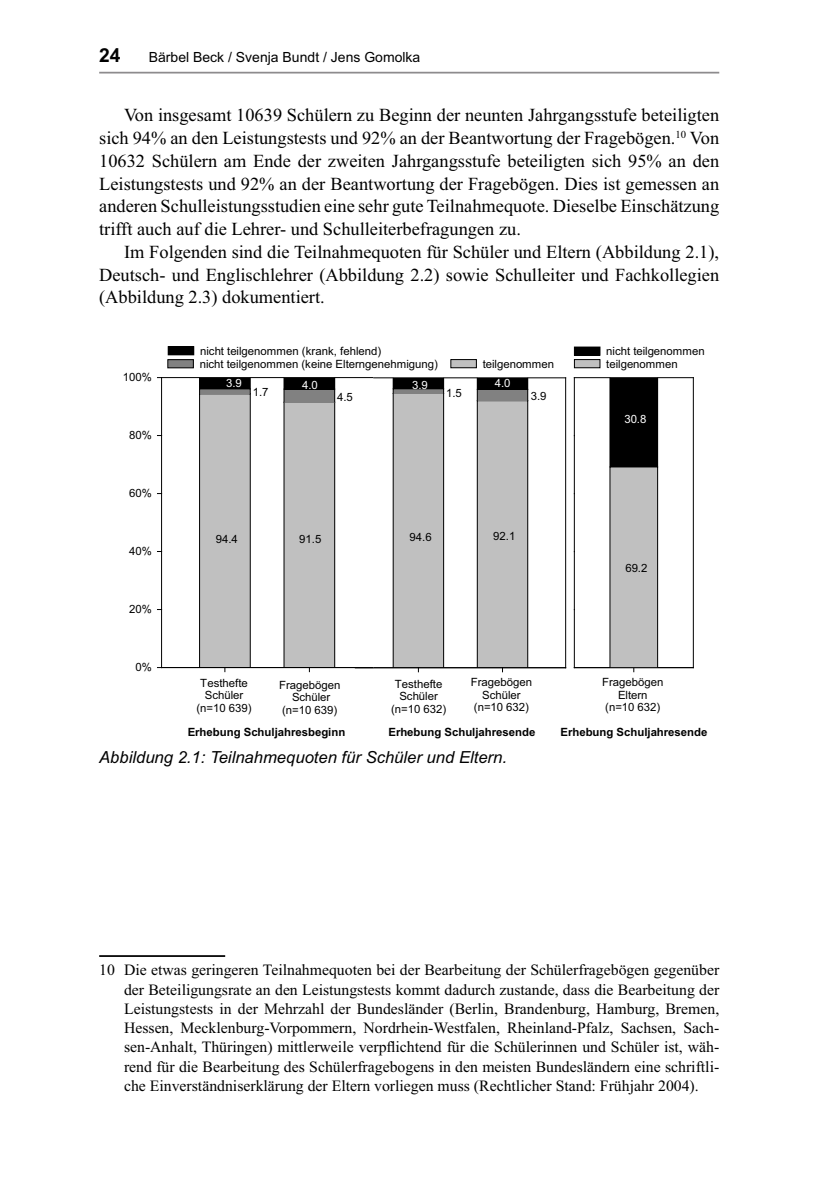
<style>
.page{position:relative;width:819px;height:1190px;background:#fff}
.page>*{position:absolute;margin:0;border:0;box-sizing:border-box;transform-origin:0 0}
.t1{font:700 19.25px "Arial";color:#000}
.t2{font:18.38px/22.8px "Times New Roman";color:#000;text-align:justify}
.t3{font:italic 16.62px "Arial";color:#000}
.t4{font:15.75px/19.2px "Times New Roman";color:#000;text-align:justify}
.t5{font:14px "Arial";color:#000}
.t6{font:11.38px/12.6px "Arial";letter-spacing:-.005em;color:#000;text-align:center}
.t7{font:700 11.38px "Arial";color:#000}
.t8{font:11.38px "Arial";color:#fff}
</style>
<div class="page">
<hr style="left:99px;top:72px;width:620px;height:2px;background:#8d8b8d">
<hr style="left:355px;top:377px;width:211px;height:1px;background:#000">
<hr style="left:565px;top:378px;width:1px;height:290px;background:#000">
<div style="left:393px;top:393px;width:51px;height:274px;background:#c0c0c0"></div>
<div style="left:393px;top:393px;width:51px;height:275px;border:1px solid #000"></div>
<div style="left:477px;top:401px;width:51px;height:266px;background:#c0c0c0"></div>
<div style="left:477px;top:400px;width:51px;height:268px;border:1px solid #000"></div>
<svg style="left:393px;top:389px;width:51px;height:4px"></svg>
<div style="left:477px;top:389px;width:51px;height:12px;background:#818181"></div>
<div style="left:477px;top:389px;width:51px;height:12px;border:1px solid #000"></div>
<div style="left:393px;top:378px;width:51px;height:11px;background:#000"></div>
<div style="left:477px;top:378px;width:51px;height:11px;background:#000"></div>
<hr style="left:355px;top:667px;width:211px;height:1px;background:#000">
<hr style="left:162px;top:377px;width:211px;height:1px;background:#000">
<hr style="left:161px;top:378px;width:1px;height:290px;background:#000">
<div style="left:200px;top:394px;width:50px;height:273px;background:#c0c0c0"></div>
<div style="left:199px;top:394px;width:52px;height:273px;border:1px solid #000"></div>
<div style="left:284px;top:402px;width:51px;height:265px;background:#c0c0c0"></div>
<div style="left:284px;top:402px;width:51px;height:265px;border:1px solid #000"></div>
<div style="left:200px;top:389px;width:50px;height:5px;background:#818181"></div>
<div style="left:284px;top:389px;width:51px;height:13px;background:#818181"></div>
<div style="left:284px;top:389px;width:51px;height:14px;border:1px solid #000"></div>
<div style="left:200px;top:378px;width:50px;height:11px;background:#000"></div>
<div style="left:284px;top:378px;width:51px;height:11px;background:#000"></div>
<hr style="left:162px;top:667px;width:211px;height:1px;background:#000">
<div style="left:168px;top:347px;width:26px;height:8px;background:#000"></div>
<div style="left:168px;top:346px;width:26px;height:9px;border:1px solid #000"></div>
<div style="left:451px;top:360px;width:25px;height:8px;background:#c0c0c0"></div>
<div style="left:451px;top:359px;width:26px;height:9px;border:1px solid #000"></div>
<div style="left:168px;top:360px;width:25px;height:8px;background:#818181"></div>
<div style="left:168px;top:359px;width:26px;height:9px;border:1px solid #000"></div>
<div style="left:574px;top:378px;width:119px;height:290px;border:1px solid #fff"></div>
<hr style="left:574px;top:377px;width:119px;height:1px;background:#000">
<hr style="left:574px;top:378px;width:1px;height:290px;background:#000">
<hr style="left:693px;top:378px;width:1px;height:290px;background:#000">
<div style="left:610px;top:467px;width:48px;height:200px;background:#c0c0c0"></div>
<div style="left:610px;top:467px;width:48px;height:201px;border:1px solid #000"></div>
<div style="left:610px;top:378px;width:48px;height:89px;background:#000"></div>
<hr style="left:574px;top:667px;width:119px;height:1px;background:#000">
<div style="left:574px;top:360px;width:26px;height:8px;background:#c0c0c0"></div>
<div style="left:574px;top:359px;width:26px;height:9px;border:1px solid #000"></div>
<div style="left:574px;top:347px;width:26px;height:8px;background:#000"></div>
<div style="left:574px;top:347px;width:26px;height:9px;border:1px solid #000"></div>
<hr style="left:99px;top:955px;width:126px;height:2px;background:#000">
<p class="t1" style="left:99px;top:48px;width:23px">24</p>
<p class="t5" style="left:149px;top:52px;width:273px">Bärbel Beck / Svenja Bundt / Jens Gomolka</p>
<p class="t2" style="left:99px;top:106px;width:622px;text-indent:25px">Von insgesamt 10639 Schülern zu Beginn der neunten Jahrgangsstufe beteiligten sich 94% an den Leistungstests und 92% an der Beantwortung der Fragebögen.<sup>10</sup> Von 10632 Schülern am Ende der zweiten Jahrgangsstufe beteiligten sich 95% an den Leistungstests und 92% an der Beantwortung der Fragebögen. Dies ist gemessen an anderen Schulleistungsstudien eine sehr gute Teilnahmequote. Dieselbe Einschätzung trifft auch auf die Lehrer- und Schulleiterbefragungen zu.</p>
<p class="t2" style="left:99px;top:242px;width:622px;text-indent:25px">Im Folgenden sind die Teilnahmequoten für Schüler und Eltern (Abbildung 2.1), Deutsch- und Englischlehrer (Abbildung 2.2) sowie Schulleiter und Fachkollegien (Abbildung 2.3) dokumentiert.</p>
<p class="t6" style="left:123px;top:372px;width:31px">100%</p>
<p class="t6" style="left:129px;top:430px;width:24px">80%</p>
<p class="t6" style="left:129px;top:488px;width:24px">60%</p>
<p class="t6" style="left:129px;top:546px;width:24px">40%</p>
<p class="t6" style="left:129px;top:604px;width:24px">20%</p>
<p class="t6" style="left:135px;top:662px;width:18px">0%</p>
<p class="t6" style="left:200px;top:345px;width:240px;text-align:left">nicht teilgenommen (krank, fehlend)<br>nicht teilgenommen (keine Elterngenehmigung)</p>
<p class="t6" style="left:483px;top:358px;width:73px">teilgenommen</p>
<p class="t8" style="left:495px;top:379px;width:17px">4.0</p>
<p class="t8" style="left:226px;top:379px;width:17px">3.9</p>
<p class="t8" style="left:302px;top:380px;width:17px">4.0</p>
<p class="t8" style="left:412px;top:381px;width:17px">3.9</p>
<p class="t6" style="left:253px;top:387px;width:17px">1.7</p>
<p class="t6" style="left:446px;top:388px;width:17px">1.5</p>
<p class="t6" style="left:531px;top:390px;width:17px">3.9</p>
<p class="t6" style="left:337px;top:391px;width:17px">4.5</p>
<p class="t6" style="left:216px;top:534px;width:24px">94.4</p>
<p class="t6" style="left:299px;top:534px;width:24px">91.5</p>
<p class="t6" style="left:410px;top:532px;width:24px">94.6</p>
<p class="t6" style="left:493px;top:530px;width:24px">92.1</p>
<p class="t6" style="left:196px;top:678px;width:57px">Testhefte<br>Schüler (n=10 639)</p>
<p class="t6" style="left:279px;top:680px;width:63px">Fragebögen<br>Schüler (n=10 639)</p>
<p class="t6" style="left:391px;top:679px;width:57px">Testhefte<br>Schüler (n=10 632)</p>
<p class="t6" style="left:471px;top:677px;width:63px">Fragebögen<br>Schüler (n=10 632)</p>
<p class="t6" style="left:606px;top:346px;width:100px">nicht teilgenommen</p>
<p class="t6" style="left:606px;top:358px;width:73px">teilgenommen</p>
<p class="t8" style="left:624px;top:415px;width:24px">30.8</p>
<p class="t6" style="left:625px;top:563px;width:24px">69.2</p>
<p class="t6" style="left:602px;top:677px;width:63px">Fragebögen<br>Eltern (n=10 632)</p>
<p class="t7" style="left:188px;top:728px;width:159px">Erhebung Schuljahresbeginn</p>
<p class="t7" style="left:388px;top:728px;width:148px">Erhebung Schuljahresende</p>
<p class="t7" style="left:561px;top:728px;width:148px">Erhebung Schuljahresende</p>
<p class="t3" style="left:99px;top:751px;width:409px">Abbildung 2.1: Teilnahmequoten für Schüler und Eltern.</p>
<p class="t4" style="left:124px;top:962px;width:597px;text-indent:-25px">10 Die etwas geringeren Teilnahmequoten bei der Bearbeitung der Schülerfragebögen gegenüber der Beteiligungsrate an den Leistungstests kommt dadurch zustande, dass die Bearbeitung der Leistungstests in der Mehrzahl der Bundesländer (Berlin, Brandenburg, Hamburg, Bremen, Hessen, Mecklenburg-Vorpommern, Nordrhein-Westfalen, Rheinland-Pfalz, Sachsen, Sach&shy;sen-Anhalt, Thüringen) mittlerweile verpflichtend für die Schülerinnen und Schüler ist, wäh&shy;rend für die Bearbeitung des Schülerfragebogens in den meisten Bundesländern eine schriftli&shy;che Einverständniserklärung der Eltern vorliegen muss (Rechtlicher Stand: Frühjahr 2004).</p>
</div>
